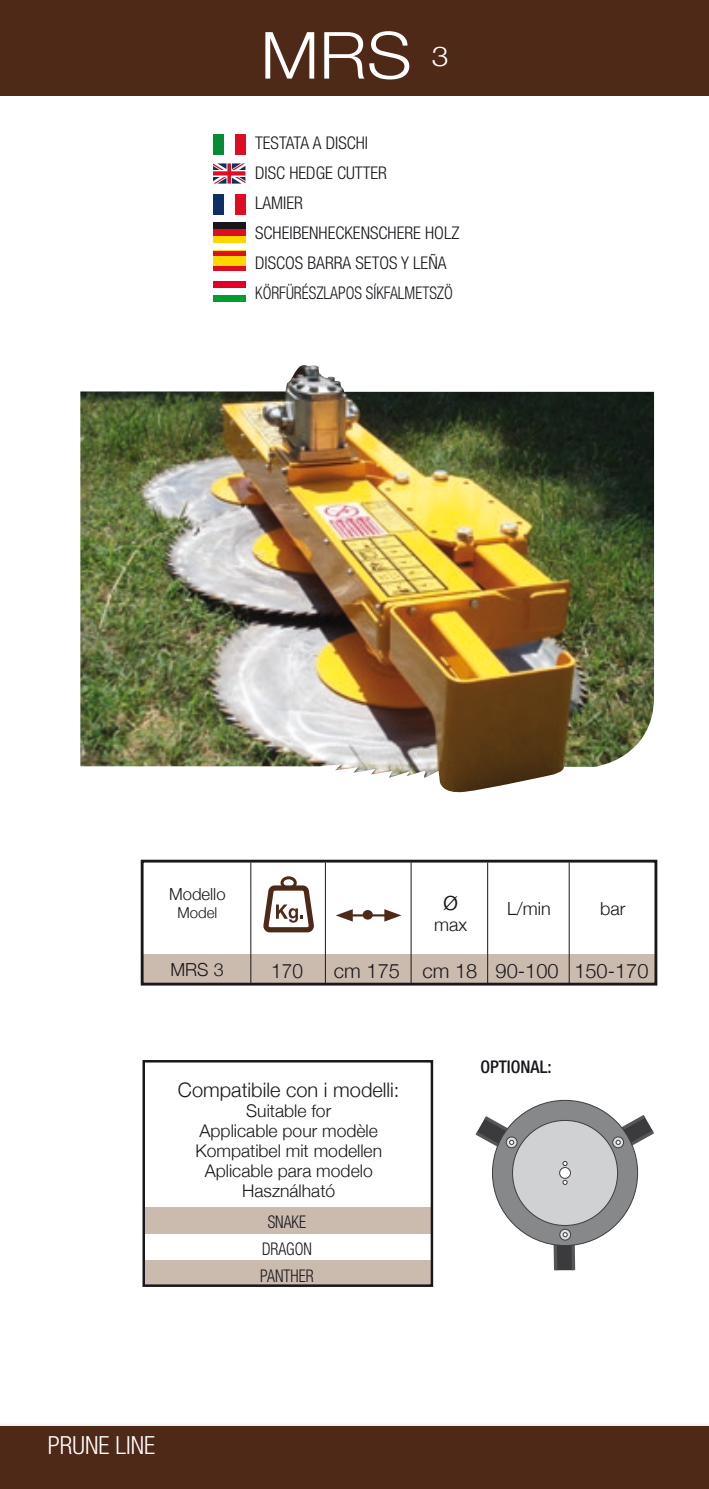
<style>
.page{position:relative;width:709px;height:1489px;background:#fff}
.page>*{position:absolute;margin:0;border:0;box-sizing:border-box;transform-origin:0 0}
.t1{font:300 65px "Helvetica Neue";color:#fff;scale:1.1 1}
.t2{font:300 27.5px "Helvetica Neue";color:#fff;scale:1.1 1}
.t3{font:300 27px "Helvetica Neue";color:#1a171c}
.t4{font:300 condensed 25px "Helvetica Neue";color:#fff}
.t5{font:300 20px "Helvetica Neue";color:#1a171c}
.t6{font:300 20px "Helvetica Neue";color:#1a171c;scale:.95 1}
.t7{font:300 18px "Helvetica Neue";color:#1a171c}
.t8{font:300 condensed 17.5px/30px "Helvetica Neue";color:#1a171c}
.t9{font:300 17.5px/20px "Helvetica Neue";color:#1a171c;text-align:center}
.t10{font:300 condensed 17.5px/26.8px "Helvetica Neue";color:#1a171c;text-align:center;scale:.9 1}
.t11{font:500 condensed 17.5px "Helvetica Neue";color:#1a171c}
.t12{font:300 16.5px "Helvetica Neue";color:#1a171c}
.t13{font:300 15px "Helvetica Neue";color:#1a171c}
</style>
<div class="page">
<div style="left:0;top:0;width:709px;height:96px;background:#4f2918"></div>
<div style="left:0;top:1421px;width:709px;height:67px;background:#f8f8f8"></div>
<div style="left:0;top:1426px;width:709px;height:62px;background:#4f2918"></div>
<div style="left:213px;top:135px;width:10px;height:20px;background:#048d32"></div>
<div style="left:235px;top:135px;width:10px;height:20px;background:#df0d21"></div>
<div style="left:213px;top:194px;width:10px;height:20px;background:#0b3065"></div>
<div style="left:235px;top:194px;width:10px;height:20px;background:#df0d21"></div>
<svg style="left:213px;top:163px;width:32px;height:21px"></svg>
<div style="left:213px;top:251px;width:32px;height:20px;background:#ffd700"></div>
<div style="left:213px;top:266px;width:32px;height:5px;background:#df0d21"></div>
<div style="left:213px;top:251px;width:32px;height:5px;background:#df0d21"></div>
<div style="left:213px;top:222px;width:32px;height:20px;background:linear-gradient(to right,#ffd700,#ffd700)"></div>
<div style="left:213px;top:229px;width:32px;height:6px;background:#df0d21"></div>
<div style="left:213px;top:222px;width:32px;height:7px;background:#1a171c"></div>
<div style="left:213px;top:295px;width:33px;height:6px;background:#009d30"></div>
<div style="left:213px;top:281px;width:33px;height:7px;background:#e20026"></div>
<div style="left:143px;top:1206px;width:290px;height:27px;background:#cbbaae"></div>
<div style="left:143px;top:1260px;width:290px;height:26px;background:#cbbaae"></div>
<div style="left:142px;top:1059px;width:291px;height:227px;border:2px solid #1a171c"></div>
<div style="left:142px;top:953px;width:514px;height:30px;background:#cbbaae"></div>
<div style="left:141px;top:859px;width:516px;height:126px;border:3px solid #1a171c"></div>
<hr style="left:250px;top:862px;width:1px;height:121px;background:#1a171c">
<hr style="left:325px;top:862px;width:1px;height:121px;background:#1a171c">
<hr style="left:410px;top:862px;width:1px;height:121px;background:#1a171c">
<hr style="left:487px;top:862px;width:1px;height:121px;background:#1a171c">
<hr style="left:568px;top:862px;width:1px;height:121px;background:#1a171c">
<div style="left:492px;top:1100px;width:145px;height:145px;background:#87888a;border-radius:50%"></div>
<div style="left:512px;top:1120px;width:105px;height:105px;background:#d0d1d2;border-radius:50%"></div>
<div style="left:559px;top:1167px;width:11px;height:11px;background:#fff;border-radius:50%"></div>
<div style="left:559px;top:1166px;width:12px;height:12px;border:1px solid #3e3e40;border-radius:50%"></div>
<svg style="left:562px;top:1179px;width:5px;height:5px"></svg>
<svg style="left:562px;top:1161px;width:5px;height:4px"></svg>
<div style="left:506px;top:1136px;width:11px;height:11px;background:#505052;border-radius:50%"></div>
<div style="left:506px;top:1136px;width:11px;height:12px;border:1px solid #3e3e40;border-radius:50%"></div>
<svg style="left:475px;top:1116px;width:41px;height:35px"></svg>
<div style="left:612px;top:1136px;width:11px;height:11px;background:#838486;border-radius:50%"></div>
<div style="left:612px;top:1136px;width:12px;height:12px;border:1px solid #3e3e40;border-radius:50%"></div>
<svg style="left:613px;top:1115px;width:41px;height:35px"></svg>
<svg style="left:560px;top:1229px;width:10px;height:10px"></svg>
<div style="left:559px;top:1228px;width:12px;height:12px;border:1px solid #3e3e40;border-radius:50%"></div>
<svg style="left:552px;top:1232px;width:25px;height:39px"></svg>
<svg style="left:263px;top:884px;width:51px;height:49px"></svg>
<div style="left:280px;top:876px;width:17px;height:13px;border:3px solid #4f2918;border-radius:50%"></div>
<hr style="left:349px;top:914px;width:39px;height:2px;background:#4f2918">
<svg style="left:336px;top:909px;width:17px;height:12px"></svg>
<svg style="left:384px;top:909px;width:17px;height:12px"></svg>
<div style="left:362px;top:910px;width:11px;height:9px;background:#4f2918;border-radius:50%"></div>
<img style="left:80px;top:365px;width:574px;height:428px">
<h1 class="t1" style="left:260px;top:3px;width:139px">MRS</h1>
<h2 class="t2" style="left:432px;top:34px;width:17px">3</h2>
<p class="t8" style="left:255px;top:127px;width:206px">TESTATA A DISCHI<br>DISC HEDGE CUTTER<br>LAMIER<br>SCHEIBENHECKENSCHERE HOLZ<br>DISCOS BARRA SETOS Y LEÑA<br>KÖRFÜRÉSZLAPOS SÍKFALMETSZÖ</p>
<p class="t12" style="left:169px;top:880px;width:58px">Modello</p>
<p class="t13" style="left:177px;top:900px;width:41px">Model</p>
<h3 class="t3" style="left:443px;top:878px;width:17px">ø</h3>
<p class="t7" style="left:507px;top:894px;width:45px">L/min</p>
<p class="t7" style="left:600px;top:894px;width:27px">bar</p>
<p class="t7" style="left:434px;top:910px;width:34px">max</p>
<p class="t7" style="left:170px;top:955px;width:55px">MRS 3</p>
<p class="t6" style="left:271px;top:955px;width:35px">170</p>
<p class="t5" style="left:334px;top:955px;width:316px">cm 175 cm 18 90-100 150-170</p>
<p class="t5" style="left:178px;top:1073px;width:223px">Compatibile con i modelli:</p>
<p class="t9" style="left:195px;top:1099px;width:188px">Suitable for<br>Applicable pour modèle<br>Kompatibel mit modellen<br>Aplicable para modelo<br>Használható</p>
<p class="t10" style="left:260px;top:1208px;width:61px">SNAKE<br>DRAGON<br>PANTHER</p>
<p class="t11" style="left:480px;top:1056px;width:73px">OPTIONAL:</p>
<h3 class="t4" style="left:48px;top:1430px;width:109px">PRUNE LINE</h3>
</div>
